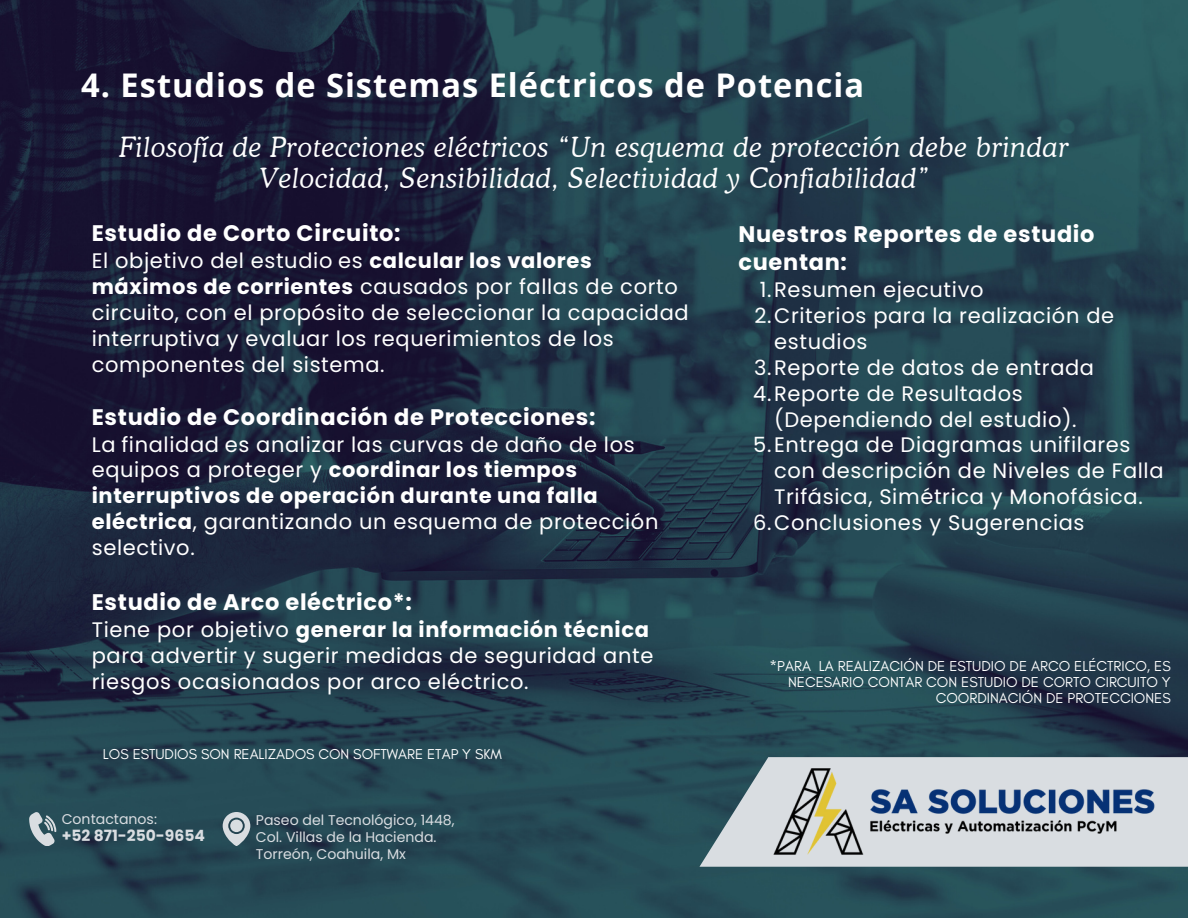
<style>
.page{position:relative;width:1188px;height:918px;background:#fff}
.page>*{position:absolute;margin:0;border:0;box-sizing:border-box;transform-origin:0 0}
.t1{font:700 32.55px "Open Sans";letter-spacing:.03em;color:#fff}
.t2{font:italic 300 27.75px/31.5px "Cooper BT";letter-spacing:.03em;color:#fff;text-align:center}
.t3{font:700 22.5px/28.2px "Poppins";letter-spacing:.03em;color:#fff}
.t4{font:21px/25.8px "Poppins";letter-spacing:.03em;color:#fff}
.t5{font:700 15.45px "Poppins";color:#d9dde1}
.t6{font:14.7px/15.8px "Glacial Indifference";color:#fff;text-align:right}
.t7{font:14.55px "Glacial Indifference";color:#fff}
.t8{font:14.1px/17px "Poppins";color:#d9dde1}
.s1{font-weight:700}
</style>
<div class="page">
<img style="left:0;top:0;width:1188px;height:918px">
<svg style="left:223px;top:812px;width:27px;height:34px"></svg>
<svg style="left:29px;top:812px;width:27px;height:34px"></svg>
<svg style="left:699px;top:757px;width:41px;height:110px;background:#59757e"></svg>
<img style="left:740px;top:745px;width:448px;height:134px">
<h4 class="t1" style="left:81px;top:62px;width:784px">4. Estudios de Sistemas Eléctricos de Potencia</h4>
<h3 class="t2" style="left:119px;top:131px;width:951px">Filosofía de Protecciones eléctricos “Un esquema de protección debe brindar<br>Velocidad, Sensibilidad, Selectividad y Confiabilidad”</h3>
<p class="t3" style="left:92px;top:219px;width:310px">Estudio de Corto Circuito:</p>
<p class="t4" style="left:92px;top:248px;width:598px">El objetivo del estudio es <span class="s1">calcular los valores máximos de corrientes</span> causados por fallas de corto circuito, con el propósito de seleccionar la capacidad interruptiva y evaluar los requerimientos de los componentes del sistema.</p>
<p class="t3" style="left:92px;top:403px;width:505px">Estudio de Coordinación de Protecciones:</p>
<p class="t4" style="left:92px;top:431px;width:568px">La finalidad es analizar las curvas de daño de los equipos a proteger y <span class="s1">coordinar los tiempos interruptivos de operación durante una falla eléctrica</span>, garantizando un esquema de protección selectivo.</p>
<p class="t3" style="left:92px;top:588px;width:322px">Estudio de Arco eléctrico*:</p>
<p class="t4" style="left:92px;top:617px;width:563px">Tiene por objetivo <span class="s1">generar la información técnica </span>para advertir y sugerir medidas de seguridad ante riesgos ocasionados por arco eléctrico.</p>
<p class="t3" style="left:739px;top:220px;width:358px">Nuestros Reportes de estudio cuentan:</p>
<h6 class="t4" style="left:760px;top:277px;width:225px">1.Resumen ejecutivo</h6>
<h6 class="t4" style="left:774px;top:303px;width:341px;text-indent:-20px">2.Criterios para la realización de estudios</h6>
<p class="t4" style="left:754px;top:355px;width:342px">3.Reporte de datos de entrada</p>
<p class="t4" style="left:774px;top:380px;width:304px;text-indent:-21px">4.Reporte de Resultados (Dependiendo del estudio).</p>
<h5 class="t4" style="left:774px;top:432px;width:391px;text-indent:-21px">5.Entrega de Diagramas unifilares con descripción de Niveles de Falla<br>Trifásica, Simétrica y Monofásica.</h5>
<p class="t4" style="left:753px;top:510px;width:333px">6.Conclusiones y Sugerencias</p>
<p class="t6" style="left:770px;top:658px;width:403px">*PARA LA REALIZACIÓN DE ESTUDIO DE ARCO ELÉCTRICO, ES<br>NECESARIO CONTAR CON ESTUDIO DE CORTO CIRCUITO Y<br>COORDINACIÓN DE PROTECCIONES</p>
<p class="t7" style="left:103px;top:745px;width:400px">LOS ESTUDIOS SON REALIZADOS CON SOFTWARE ETAP Y SKM</p>
<h2 class="t8" style="left:62px;top:811px;width:97px">Contactanos:</h2>
<h4 class="t8" style="left:256px;top:812px;width:200px">Paseo del Tecnológico, 1448,<br>Col. Villas de la Hacienda.</h4>
<h4 class="t8" style="left:256px;top:845px;width:151px">Torreón, Coahuila, Mx</h4>
<h1 class="t5" style="left:62px;top:825px;width:145px">+52 871-250-9654</h1>
</div>
